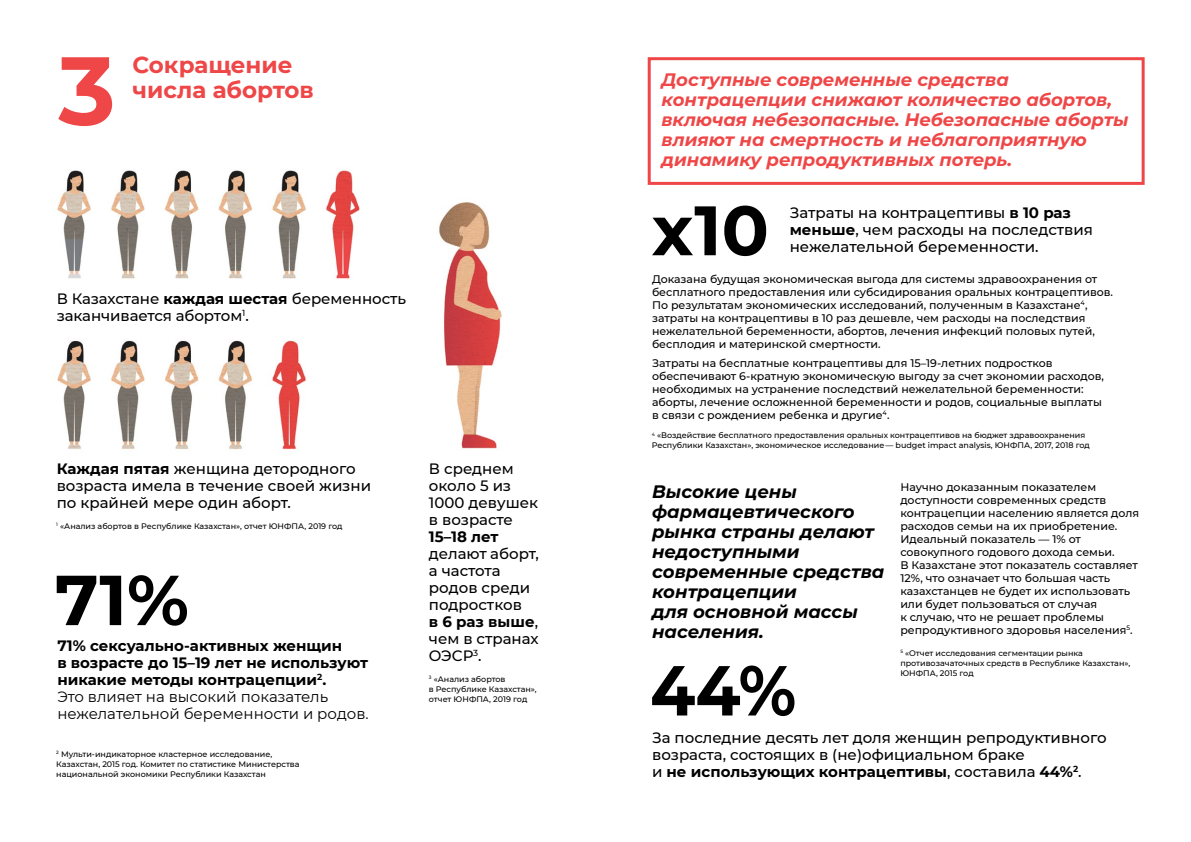
<style>
.page{position:relative;width:1191px;height:842px;background:#fff}
.page>*{position:absolute;margin:0;border:0;box-sizing:border-box;transform-origin:0 0}
.t1{font:700 23px/25px "Montserrat";color:#ef4647}
.t2{font:italic 700 18px/20px "Montserrat";color:#ef4647}
.t3{font:italic 700 18px/20px "Montserrat";color:#000}
.t4{font:500 15px/17px "Montserrat";color:#000}
.t5{font:700 15px/17px "Montserrat";color:#000}
.t6{font:500 11px/13px "Montserrat";color:#000}
.t7{font:500 8px/10px "Montserrat";color:#000}
.s1{font-weight:700}
.s2{font-weight:400}
</style>
<div class="page">
<img style="left:57px;top:340px;width:249px;height:110px">
<img style="left:57px;top:170px;width:303px;height:109px">
<img style="left:439px;top:202px;width:63px;height:247px">
<svg style="left:652px;top:206px;width:114px;height:50px"></svg>
<svg style="left:57px;top:575px;width:130px;height:51px"></svg>
<svg style="left:652px;top:665px;width:142px;height:51px"></svg>
<div style="left:647px;top:57px;width:497px;height:128px;border:3px solid #ef4647"></div>
<svg style="left:58px;top:57px;width:54px;height:69px"></svg>
<h1 class="t1" style="left:133px;top:51px;width:183px">Сокращение числа абортов</h1>
<h3 class="t4" style="left:57px;top:289px;width:351px">В Казахстане <span class="s1">каждая шестая</span> беременность заканчивается абортом<sup>1</sup>.</h3>
<h3 class="t4" style="left:57px;top:459px;width:316px"><span class="s1">Каждая пятая</span> женщина детородного возраста имела в течение своей жизни по крайней мере один аборт.</h3>
<p class="t7" style="left:56px;top:520px;width:288px"><sup>1</sup> «Анализ абортов в Республике Казахстан», отчет ЮНФПА, 2019 год</p>
<h3 class="t5" style="left:57px;top:636px;width:313px">71% сексуально-активных женщин<br>в возрасте до 15–19 лет не используют никакие методы контрацепции<sup>2</sup>.<br><span class="s2">Это влияет на высокий показатель нежелательной беременности и родов.</span></h3>
<p class="t7" style="left:56px;top:749px;width:245px"><sup>2</sup> Мульти-индикаторное кластерное исследование,<br>Казахстан, 2015 год. Комитет по статистике Министерства национальной экономики Республики Казахстан</p>
<h3 class="t4" style="left:429px;top:459px;width:111px">В среднем около 5 из<br>1000 девушек в возрасте</h3>
<h3 class="t5" style="left:429px;top:527px;width:71px">15–18 лет</h3>
<h3 class="t4" style="left:429px;top:544px;width:111px">делают аборт, а частота родов среди подростков<br><span class="s1">в 6 раз выше</span>, чем в странах<br>ОЭСР<sup>3</sup>.</h3>
<p class="t7" style="left:429px;top:674px;width:109px"><sup>3</sup> «Анализ абортов<br>в Республике Казахстан», отчет ЮНФПА, 2019 год</p>
<h2 class="t2" style="left:661px;top:69px;width:469px">Доступные современные средства контрацепции снижают количество абортов, включая небезопасные. Небезопасные аборты влияют на смертность и неблагоприятную динамику репродуктивных потерь.</h2>
<h3 class="t4" style="left:789px;top:204px;width:305px">Затраты на контрацептивы <span class="s1">в 10 раз меньше</span>, чем расходы на последствия нежелательной беременности.</h3>
<p class="t6" style="left:652px;top:272px;width:462px">Доказана будущая экономическая выгода для системы здравоохранения от бесплатного предоставления или субсидирования оральных контрацептивов.<br>По результатам экономических исследований, полученным в Казахстане<sup>4</sup>, затраты на контрацептивы в 10 раз дешевле, чем расходы на последствия нежелательной беременности, абортов, лечения инфекций половых путей, бесплодия и материнской смертности.</p>
<p class="t6" style="left:652px;top:356px;width:453px">Затраты на бесплатные контрацептивы для 15–19-летних подростков обеспечивают 6-кратную экономическую выгоду за счет экономии расходов, необходимых на устранение последствий нежелательной беременности: аборты, лечение осложненной беременности и родов, социальные выплаты в связи с рождением ребенка и другие<sup>4</sup>.</p>
<p class="t7" style="left:652px;top:430px;width:439px"><sup>4</sup> «Воздействие бесплатного предоставления оральных контрацептивов на бюджет здравоохранения<br>Республики Казахстан», экономическое исследование — budget impact analysis, ЮНФПА, 2017, 2018 год</p>
<h2 class="t3" style="left:652px;top:481px;width:234px">Высокие цены фармацевтического рынка страны делают недоступными современные средства контрацепции<br>для основной массы населения.</h2>
<p class="t6" style="left:900px;top:480px;width:240px">Научно доказанным показателем доступности современных средств контрацепции населению является доля расходов семьи на их приобретение.<br>Идеальный показатель — 1% от совокупного годового дохода семьи.<br>В Казахстане этот показатель составляет 12%, что означает что большая часть казахстанцев не будет их использовать или будет пользоваться от случая<br>к случаю, что не решает проблемы репродуктивного здоровья населения<sup>5</sup>.</p>
<p class="t7" style="left:900px;top:648px;width:231px"><sup>5</sup> «Отчет исследования сегментации рынка противозачаточных средств в Республике Казахстан»,<br>ЮНФПА, 2015 год</p>
<h3 class="t4" style="left:652px;top:728px;width:456px">За последние десять лет доля женщин репродуктивного возраста, состоящих в (не)официальном браке<br>и <span class="s1">не использующих контрацептивы</span>, составила <span class="s1">44%</span><sup>2</sup>.</h3>
</div>
